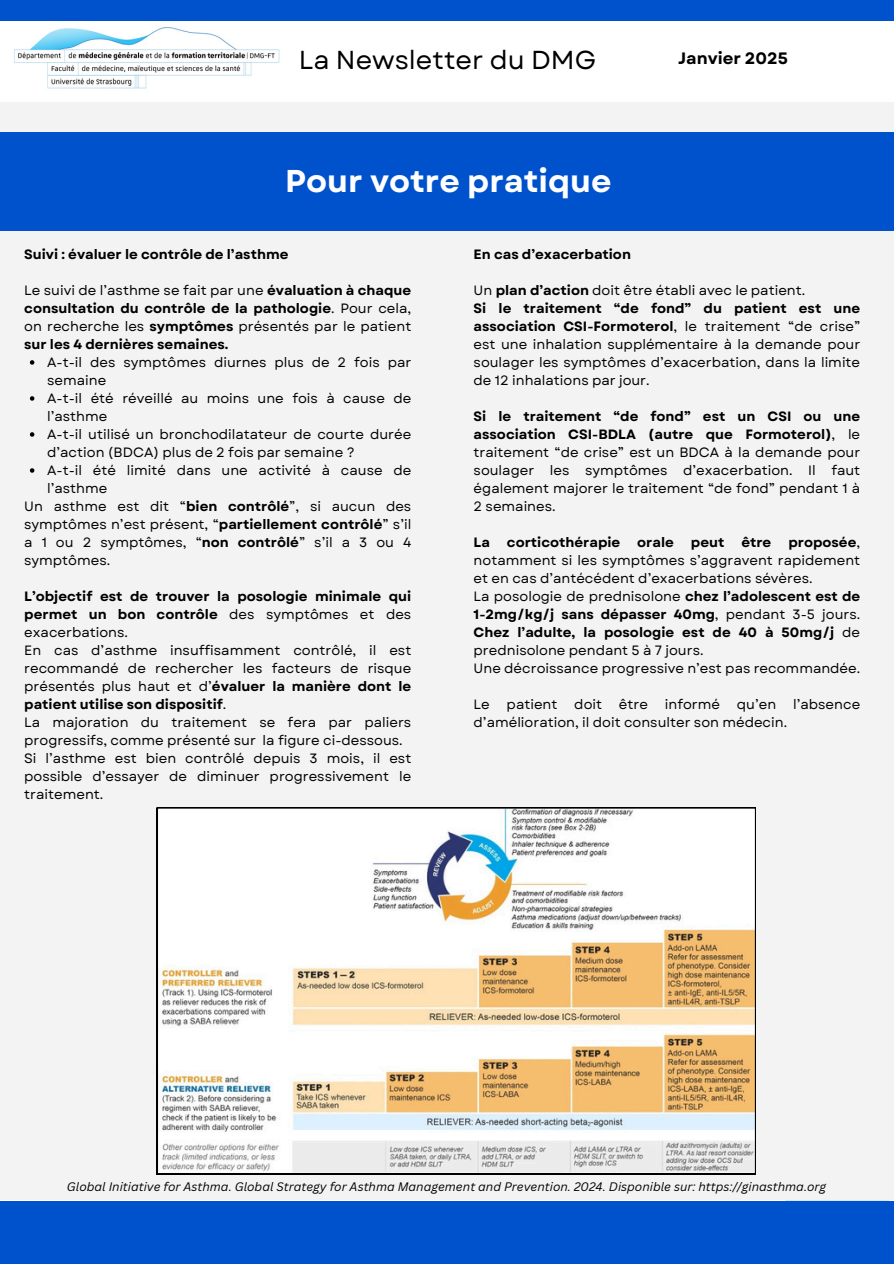
<style>
.page{position:relative;width:894px;height:1264px;background:#fff}
.page>*{position:absolute;margin:0;border:0;box-sizing:border-box;transform-origin:0 0}
.t1{font:700 31.5px "Garet";color:#fff}
.t2{font:25.95px "Garet";color:#000}
.t3{font:700 16.5px "Garet";color:#000}
.t4{font:13.5px/18px "Garet";color:#000}
.t5{font:700 13.5px/18px "Garet";color:#000;text-align:justify}
.t6{font:italic 12px "Canva Sans";color:#000}
.s1{font-weight:400}
.s2{font-weight:700}
</style>
<div class="page">
<div style="left:0;top:102px;width:893px;height:1097px;background:#f4f3f3"></div>
<div style="left:0;top:0;width:893px;height:21px;background:#0052cc"></div>
<div style="left:0;top:1201px;width:893px;height:62px;background:#0052cc"></div>
<img style="left:14px;top:27px;width:266px;height:62px">
<div style="left:0;top:132px;width:893px;height:99px;background:#0052cc"></div>
<svg style="left:157px;top:807px;width:598px;height:367px"></svg>
<svg style="left:30px;top:360px;width:4px;height:5px"></svg>
<svg style="left:30px;top:396px;width:4px;height:5px"></svg>
<svg style="left:30px;top:432px;width:4px;height:5px"></svg>
<h2 class="t2" style="left:299px;top:41px;width:299px">La Newsletter du DMG</h2>
<h3 class="t3" style="left:677px;top:46px;width:111px">Janvier 2025</h3>
<p class="t1" style="left:285px;top:158px;width:328px">Pour votre pratique</p>
<h1 class="t5" style="left:24px;top:245px;width:265px">Suivi : évaluer le contrôle de l’asthme</h1>
<h4 class="t5" style="left:24px;top:281px;width:388px"><span class="s1">Le suivi de l’asthme se fait par une</span> évaluation à chaque consultation du contrôle de la pathologie<span class="s1">. Pour cela, on recherche les</span> symptômes <span class="s1">présentés par le patient </span>sur les 4 dernières semaines.</h4>
<h5 class="t4" style="left:47px;top:353px;width:365px">A-t-il des symptômes diurnes plus de 2 fois par semaine</h5>
<p class="t4" style="left:47px;top:389px;width:365px">A-t-il été réveillé au moins une fois à cause de l’asthme</p>
<p class="t4" style="left:47px;top:425px;width:365px">A-t-il utilisé un bronchodilatateur de courte durée d’action (BDCA) plus de 2 fois par semaine ?</p>
<p class="t4" style="left:47px;top:461px;width:365px">A-t-il été limité dans une activité à cause de l’asthme</p>
<p class="t4" style="left:24px;top:497px;width:388px;text-align:justify">Un asthme est dit “<span class="s2">bien contrôlé</span>”, si aucun des symptômes n’est présent, “<span class="s2">partiellement contrôlé</span>” s’il a 1 ou 2 symptômes, “<span class="s2">non contrôlé</span>” s’il a 3 ou 4 symptômes.</p>
<h5 class="t4" style="left:24px;top:587px;width:388px"><span class="s2">L’objectif est de trouver la posologie minimale qui permet un bon contrôle</span> des symptômes et des exacerbations.<br>En cas d’asthme insuffisamment contrôlé, il est recommandé de rechercher les facteurs de risque présentés plus haut et d’<span class="s2">évaluer la manière dont le patient utilise son dispositif</span>.<br>La majoration du traitement se fera par paliers progressifs, comme présenté sur la figure ci-dessous.<br>Si l’asthme est bien contrôlé depuis 3 mois, il est possible d’essayer de diminuer progressivement le traitement.</h5>
<h5 class="t5" style="left:473px;top:245px;width:159px">En cas d’exacerbation</h5>
<h4 class="t4" style="left:473px;top:281px;width:388px">Un <span class="s2">plan d’action</span> doit être établi avec le patient.<br><span class="s2">Si le traitement “de fond” du patient est une association CSI-Formoterol</span>, le traitement “de crise” est une inhalation supplémentaire à la demande pour soulager les symptômes d’exacerbation, dans la limite de 12 inhalations par jour.</h4>
<h5 class="t4" style="left:473px;top:407px;width:388px;text-align:justify"><span class="s2">Si le traitement “de fond” est un CSI ou une association CSI-BDLA (autre que Formoterol)</span>, le traitement “de crise” est un BDCA à la demande pour soulager les symptômes d’exacerbation. Il faut également majorer le traitement “de fond” pendant 1 à 2 semaines.</h5>
<h5 class="t5" style="left:473px;top:533px;width:18px">La</h5>
<h5 class="t5" style="left:507px;top:533px;width:115px">corticothérapie</h5>
<h5 class="t5" style="left:637px;top:533px;width:38px">orale</h5>
<h5 class="t5" style="left:690px;top:533px;width:35px">peut</h5>
<h5 class="t5" style="left:741px;top:533px;width:32px">être</h5>
<h5 class="t4" style="left:473px;top:533px;width:388px;text-indent:314px"><span class="s2">proposée</span>, notamment si les symptômes s’aggravent rapidement et en cas d’antécédent d’exacerbations sévères.<br>La posologie de prednisolone <span class="s2">chez l’adolescent est de 1-2mg/kg/j sans dépasser 40mg</span>, pendant 3-5 jours.<br><span class="s2">Chez l’adulte, la posologie est de 40 à 50mg/j</span> de prednisolone pendant 5 à 7 jours.<br>Une décroissance progressive n’est pas recommandée.</h5>
<h5 class="t4" style="left:473px;top:695px;width:388px">Le patient doit être informé qu’en l’absence d’amélioration, il doit consulter son médecin.</h5>
<h5 class="t6" style="left:67px;top:1177px;width:760px">Global Initiative for Asthma. Global Strategy for Asthma Management and Prevention. 2024. Disponible sur: https://ginasthma.org</h5>
</div>
